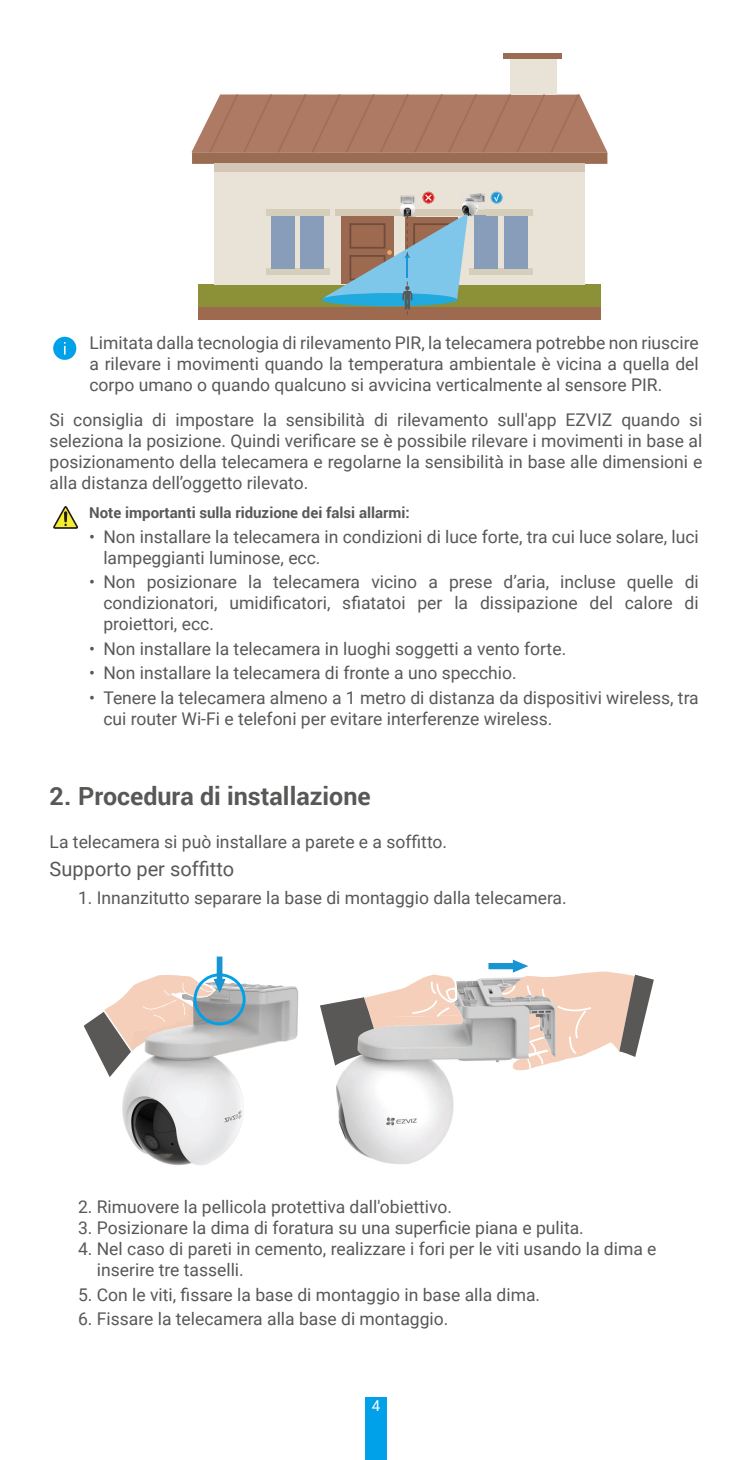
<style>
.page{position:relative;width:752px;height:1460px;background:#fff}
.page>*{position:absolute;margin:0;border:0;box-sizing:border-box;transform-origin:0 0}
.t1{font:700 25px "Roboto";color:#595857}
.t2{font:20px "Roboto";color:#595857}
.t3{font:17.5px/21px "Roboto";color:#595857;text-align:justify}
.t4{font:700 15px "Roboto";color:#595857}
.t5{font:15px "Roboto";color:#fff}
</style>
<div class="page">
<div style="left:365px;top:1398px;width:21px;height:62px;background:#00a1e9"></div>
<div style="left:198px;top:284px;width:402px;height:25px;background:#8c9037"></div>
<div style="left:214px;top:164px;width:370px;height:120px;background:#e8e2d7"></div>
<div style="left:469px;top:210px;width:63px;height:6px;background:#d4ceba"></div>
<div style="left:266px;top:210px;width:63px;height:6px;background:#d4ceba"></div>
<div style="left:266px;top:268px;width:63px;height:6px;background:#d4ceba"></div>
<div style="left:271px;top:216px;width:24px;height:52px;background:#889dba"></div>
<div style="left:300px;top:216px;width:24px;height:52px;background:#889dba"></div>
<div style="left:469px;top:268px;width:63px;height:6px;background:#d4ceba"></div>
<div style="left:474px;top:216px;width:24px;height:52px;background:#889dba"></div>
<div style="left:503px;top:216px;width:24px;height:52px;background:#889dba"></div>
<svg style="left:490px;top:192px;width:12px;height:12px"></svg>
<div style="left:192px;top:152px;width:415px;height:12px;background:#9a6d52"></div>
<div style="left:198px;top:307px;width:402px;height:13px;background:#9d6a4f"></div>
<div style="left:510px;top:59px;width:46px;height:35px;background:#e8e2d7"></div>
<div style="left:503px;top:53px;width:58px;height:6px;background:#9a6d52"></div>
<svg style="left:191px;top:94px;width:416px;height:59px;background:#b3836e"></svg>
<div style="left:214px;top:164px;width:370px;height:8px;background:#d4c7b8"></div>
<img style="left:468px;top:193px;width:17px;height:24px">
<img style="left:469px;top:210px;width:16px;height:6px">
<svg style="left:321px;top:192px;width:147px;height:123px"></svg>
<hr style="left:406px;top:258px;width:2px;height:20px;background:#1f95d4">
<div style="left:53px;top:337px;width:23px;height:23px;background:#00a1e9;border-radius:50%"></div>
<svg style="left:64px;top:342px;width:1px;height:13px"></svg>
<svg style="left:53px;top:506px;width:25px;height:23px"></svg>
<img style="left:122px;top:983px;width:176px;height:182px">
<svg style="left:84px;top:956px;width:161px;height:124px"></svg>
<img style="left:336px;top:978px;width:152px;height:186px">
<svg style="left:320px;top:974px;width:142px;height:92px"></svg>
<svg style="left:488px;top:960px;width:165px;height:111px"></svg>
<p class="t3" style="left:89px;top:331px;width:610px">Limitata dalla tecnologia di rilevamento PIR, la telecamera potrebbe non riuscire a rilevare i movimenti quando la temperatura ambientale è vicina a quella del corpo umano o quando qualcuno si avvicina verticalmente al sensore PIR.</p>
<p class="t3" style="left:50px;top:409px;width:653px">Si consiglia di impostare la sensibilità di rilevamento sull'app EZVIZ quando si seleziona la posizione. Quindi verificare se è possibile rilevare i movimenti in base al posizionamento della telecamera e regolarne la sensibilità in base alle dimensioni e alla distanza dell’oggetto rilevato.</p>
<p class="t4" style="left:89px;top:502px;width:322px">Note importanti sulla riduzione dei falsi allarmi:</p>
<p class="t3" style="left:103px;top:525px;width:596px;text-indent:-14px">• Non installare la telecamera in condizioni di luce forte, tra cui luce solare, luci lampeggianti luminose, ecc.</p>
<p class="t3" style="left:103px;top:571px;width:596px;text-indent:-14px">• Non posizionare la telecamera vicino a prese d’aria, incluse quelle di condizionatori, umidificatori, sfiatatoi per la dissipazione del calore di proiettori, ecc.</p>
<p class="t3" style="left:89px;top:637px;width:478px">• Non installare la telecamera in luoghi soggetti a vento forte.</p>
<p class="t3" style="left:89px;top:662px;width:429px">• Non installare la telecamera di fronte a uno specchio.</p>
<p class="t3" style="left:103px;top:686px;width:596px;text-indent:-14px">• Tenere la telecamera almeno a 1 metro di distanza da dispositivi wireless, tra cui router Wi-Fi e telefoni per evitare interferenze wireless.</p>
<h1 class="t1" style="left:50px;top:778px;width:322px">2. Procedura di installazione</h1>
<p class="t3" style="left:50px;top:831px;width:399px">La telecamera si può installare a parete e a soffitto.</p>
<p class="t2" style="left:50px;top:855px;width:186px">Supporto per soffitto</p>
<p class="t3" style="left:78px;top:887px;width:490px">1. Innanzitutto separare la base di montaggio dalla telecamera.</p>
<p class="t3" style="left:78px;top:1196px;width:375px">2. Rimuovere la pellicola protettiva dall'obiettivo.</p>
<p class="t3" style="left:78px;top:1217px;width:507px">3. Posizionare la dima di foratura su una superficie piana e pulita.</p>
<p class="t3" style="left:97px;top:1238px;width:560px;text-indent:-19px">4. Nel caso di pareti in cemento, realizzare i fori per le viti usando la dima e inserire tre tasselli.</p>
<p class="t3" style="left:78px;top:1283px;width:463px">5. Con le viti, fissare la base di montaggio in base alla dima.</p>
<p class="t3" style="left:78px;top:1308px;width:371px">6. Fissare la telecamera alla base di montaggio.</p>
<p class="t5" style="left:371px;top:1395px;width:10px">4</p>
</div>
